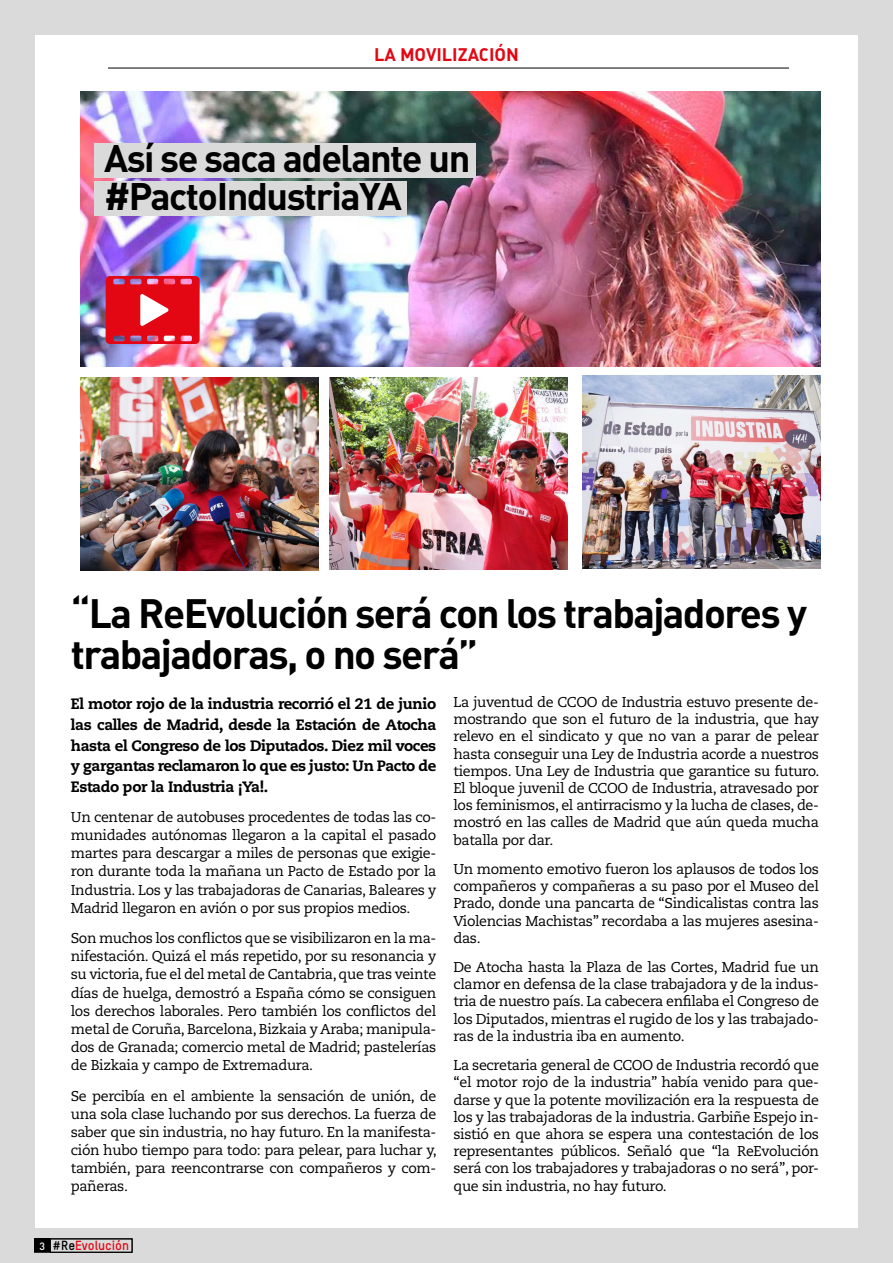
<style>
.page{position:relative;width:893px;height:1263px;background:#fff}
.page>*{position:absolute;margin:0;border:0;box-sizing:border-box;transform-origin:0 0}
.t1{font:40.5px/40.7px "DIN Bold Alternate";letter-spacing:-.04em;color:#000}
.t2{font:37.8px/37.8px "DIN Bold Alternate";letter-spacing:-.04em;color:#000}
.t3{font:18px "DIN Bold Alternate";color:#e30613}
.t4{font:800 15px/20.5px "Caecilia";letter-spacing:-.025em;color:#000;text-align:justify}
.t5{font:14.25px/17.2px "Caecilia";letter-spacing:-.025em;color:#000;text-align:justify}
.t6{font:700 13.05px "TSTAR";color:#e30613}
.s1{font-family:"DIN";font-weight:500;font-size:10.5px;color:#fff}
.s2{color:#000}
</style>
<div class="page">
<div style="left:0;top:0;width:893px;height:34px;background:#dadada"></div>
<div style="left:859px;top:0;width:34px;height:1229px;background:#dadada"></div>
<hr style="left:108px;top:68px;width:681px;height:1px;background:#000">
<div style="left:0;top:0;width:34px;height:1229px;background:#dadada"></div>
<div style="left:0;top:1229px;width:893px;height:34px;background:#dadada"></div>
<div style="left:50px;top:1238px;width:83px;height:15px;border:1px solid #000"></div>
<div style="left:34px;top:1238px;width:99px;height:15px;border:1px solid #000"></div>
<div style="left:34px;top:1239px;width:16px;height:13px;background:#000"></div>
<img style="left:80px;top:91px;width:740px;height:276px">
<img style="left:80px;top:378px;width:239px;height:192px">
<img style="left:329px;top:378px;width:239px;height:192px">
<img style="left:582px;top:376px;width:239px;height:192px">
<svg style="left:106px;top:276px;width:94px;height:68px;background:#e12838"></svg>
<div style="left:94px;top:144px;width:382px;height:34px;background:#dadada"></div>
<div style="left:94px;top:181px;width:313px;height:34px;background:#dadada"></div>
<p class="t3" style="left:374px;top:42px;width:146px">LA MOVILIZACIÓN</p>
<h2 class="t2" style="left:104px;top:138px;width:368px">Así se saca adelante un #PactoIndustriaYA</h2>
<h1 class="t1" style="left:71px;top:591px;width:738px">“La ReEvolución será con los trabajadores y trabajadoras, o no será”</h1>
<p class="t4" style="left:71px;top:694px;width:367px">El motor rojo de la industria recorrió el 21 de junio las calles de Madrid, desde la Estación de Atocha hasta el Congreso de los Diputados. Diez mil voces y gargantas reclamaron lo que es justo: Un Pacto de Estado por la Industria ¡Ya!.</p>
<p class="t5" style="left:71px;top:808px;width:367px;line-height:18.1px">Un centenar de autobuses procedentes de todas las co&shy;munidades autónomas llegaron a la capital el pasado martes para descargar a miles de personas que exigie&shy;ron durante toda la mañana un Pacto de Estado por la Industria. Los y las trabajadoras de Canarias, Baleares y Madrid llegaron en avión o por sus propios medios.</p>
<p class="t5" style="left:71px;top:929px;width:367px;line-height:18.1px">Son muchos los conflictos que se visibilizaron en la ma&shy;nifestación. Quizá el más repetido, por su resonancia y su victoria, fue el del metal de Cantabria, que tras veinte días de huelga, demostró a España cómo se consiguen los derechos laborales. Pero también los conflictos del metal de Coruña, Barcelona, Bizkaia y Araba; manipula&shy;dos de Granada; comercio metal de Madrid; pastelerías de Bizkaia y campo de Extremadura.</p>
<p class="t5" style="left:71px;top:1087px;width:367px;line-height:18.1px">Se percibía en el ambiente la sensación de unión, de una sola clase luchando por sus derechos. La fuerza de saber que sin industria, no hay futuro. En la manifesta&shy;ción hubo tiempo para todo: para pelear, para luchar y, también, para reencontrarse con compañeros y com&shy;pañeras.</p>
<p class="t5" style="left:453px;top:694px;width:367px">La juventud de CCOO de Industria estuvo presente de&shy;mostrando que son el futuro de la industria, que hay relevo en el sindicato y que no van a parar de pelear hasta conseguir una Ley de Industria acorde a nuestros tiempos. Una Ley de Industria que garantice su futuro.<br>El bloque juvenil de CCOO de Industria, atravesado por los feminismos, el antirracismo y la lucha de clases, de&shy;mostró en las calles de Madrid que aún queda mucha batalla por dar.</p>
<p class="t5" style="left:453px;top:860px;width:367px">Un momento emotivo fueron los aplausos de todos los compañeros y compañeras a su paso por el Museo del Prado, donde una pancarta de “Sindicalistas contra las Violencias Machistas” recordaba a las mujeres asesina&shy;das.</p>
<p class="t5" style="left:453px;top:959px;width:367px">De Atocha hasta la Plaza de las Cortes, Madrid fue un clamor en defensa de la clase trabajadora y de la indus&shy;tria de nuestro país. La cabecera enfilaba el Congreso de los Diputados, mientras el rugido de los y las trabajado&shy;ras de la industria iba en aumento.</p>
<p class="t5" style="left:453px;top:1057px;width:367px">La secretaria general de CCOO de Industria recordó que “el motor rojo de la industria” había venido para que&shy;darse y que la potente movilización era la respuesta de los y las trabajadoras de la industria. Garbiñe Espejo in&shy;sistió en que ahora se espera una contestación de los representantes públicos. Señaló que “la ReEvolución será con los trabajadores y trabajadoras o no será”, por&shy;que sin industria, no hay futuro.</p>
<p class="t6" style="left:39px;top:1237px;width:91px"><span class="s1">3</span> <span class="s2">#Re</span>Evolución</p>
</div>
